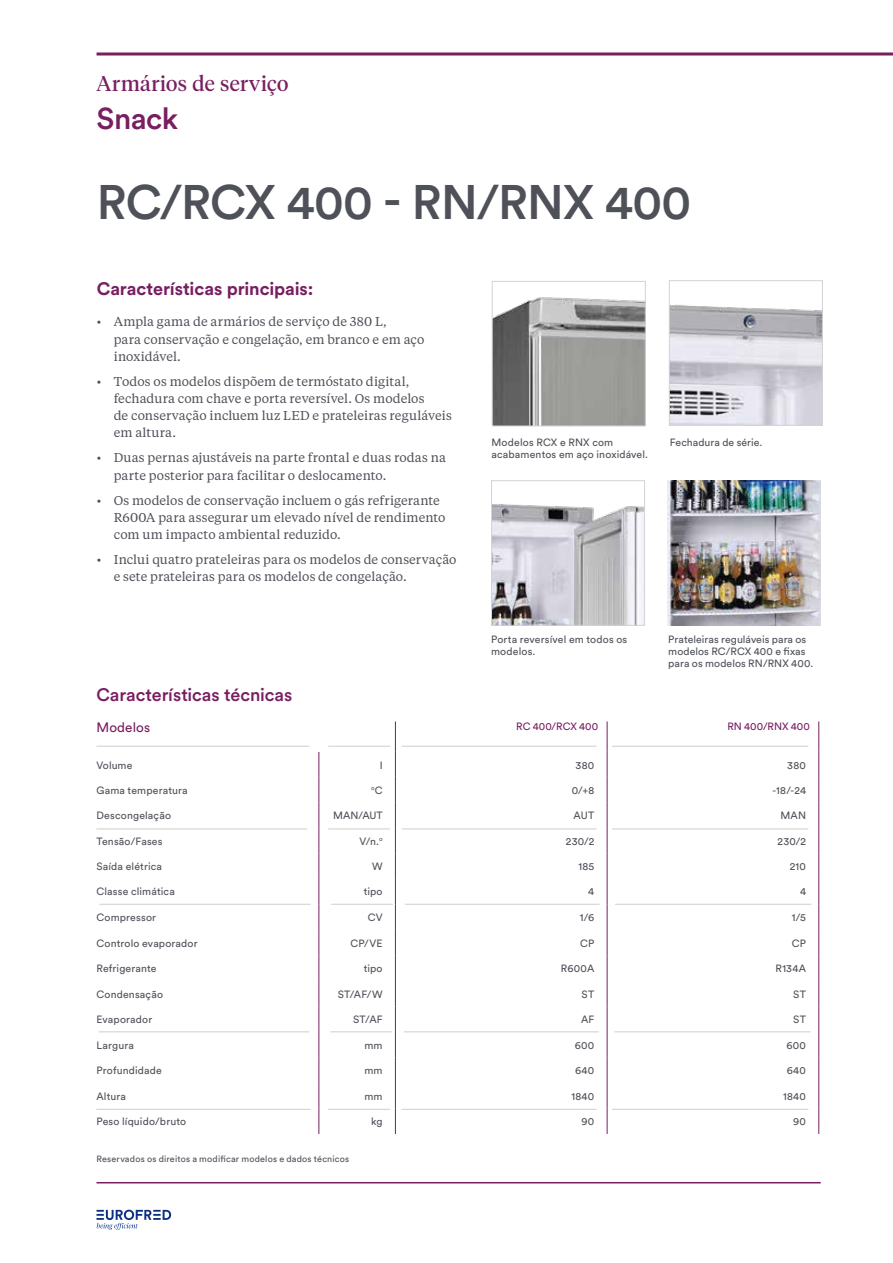
<style>
.page{position:relative;width:893px;height:1263px;background:#fff}
.page>*{position:absolute;margin:0;border:0;box-sizing:border-box;transform-origin:0 0}
.t1{font:500 48px "Circular Std";letter-spacing:-.015em;color:#4f5159}
.t2{font:500 30px "Circular Std";letter-spacing:-.02em;color:#781e61}
.t3{font:21px "Tiempos Display";letter-spacing:.02em;color:#781e61}
.t4{font:700 18px "Circular Std";letter-spacing:-.005em;color:#781e61}
.t5{font:500 18px "Circular Std";letter-spacing:-.005em;color:#781e61}
.t6{font:13.5px "Circular Std";letter-spacing:.01em;color:#781e61}
.t7{font:12.75px/17.2px "Tiempos Text";letter-spacing:.005em;color:#4f5159}
.t8{font:10.5px/12px "Circular Std";letter-spacing:.015em;color:#4f5159}
.t9{font:10.5px "Circular Std";letter-spacing:.01em;color:#781e61}
.t10{font:9px "Circular Std";letter-spacing:.02em;color:#4f5159}
.t11{font:6.15px "Circular Std";color:#4f5159}
.s1{font-size:10.5px}
</style>
<div class="page">
<svg style="left:97px;top:1210px;width:74px;height:20px"></svg>
<hr style="left:97px;top:52px;width:796px;height:3px;background:#781e61">
<hr style="left:97px;top:1182px;width:724px;height:1px;background:#781e61">
<img style="left:494px;top:297px;width:150px;height:127px">
<div style="left:492px;top:281px;width:154px;height:145px;border:1px solid #d3d3d6"></div>
<img style="left:671px;top:305px;width:150px;height:119px">
<div style="left:669px;top:280px;width:154px;height:146px;border:1px solid #d3d3d6"></div>
<img style="left:493px;top:504px;width:150px;height:120px">
<div style="left:491px;top:480px;width:154px;height:146px;border:1px solid #d3d3d6"></div>
<img style="left:668px;top:481px;width:153px;height:144px">
<hr style="left:395px;top:721px;width:1px;height:30px;background:#781e61">
<hr style="left:607px;top:721px;width:1px;height:30px;background:#781e61">
<svg style="left:607px;top:751px;width:1px;height:383px"></svg>
<hr style="left:818px;top:721px;width:1px;height:30px;background:#781e61">
<svg style="left:818px;top:751px;width:1px;height:383px"></svg>
<svg style="left:318px;top:752px;width:1px;height:382px"></svg>
<svg style="left:395px;top:751px;width:1px;height:383px"></svg>
<hr style="left:96px;top:746px;width:213px;height:1px;background:#d3d3d6">
<hr style="left:328px;top:746px;width:62px;height:1px;background:#d3d3d6">
<hr style="left:402px;top:746px;width:195px;height:1px;background:#d3d3d6">
<hr style="left:612px;top:746px;width:196px;height:1px;background:#d3d3d6">
<hr style="left:96px;top:828px;width:211px;height:1px;background:#d3d3d6">
<hr style="left:328px;top:828px;width:62px;height:1px;background:#d3d3d6">
<hr style="left:402px;top:828px;width:195px;height:1px;background:#d3d3d6">
<hr style="left:612px;top:828px;width:196px;height:1px;background:#d3d3d6">
<hr style="left:99px;top:904px;width:211px;height:1px;background:#d3d3d6">
<hr style="left:331px;top:904px;width:62px;height:1px;background:#d3d3d6">
<hr style="left:405px;top:904px;width:195px;height:1px;background:#d3d3d6">
<hr style="left:615px;top:904px;width:196px;height:1px;background:#d3d3d6">
<hr style="left:99px;top:1031px;width:210px;height:1px;background:#d3d3d6">
<hr style="left:330px;top:1031px;width:62px;height:1px;background:#d3d3d6">
<hr style="left:404px;top:1031px;width:195px;height:1px;background:#d3d3d6">
<hr style="left:614px;top:1031px;width:196px;height:1px;background:#d3d3d6">
<hr style="left:96px;top:1109px;width:214px;height:1px;background:#d3d3d6">
<hr style="left:328px;top:1109px;width:62px;height:1px;background:#d3d3d6">
<hr style="left:402px;top:1109px;width:195px;height:1px;background:#d3d3d6">
<hr style="left:612px;top:1109px;width:196px;height:1px;background:#d3d3d6">
<h3 class="t3" style="left:97px;top:70px;width:193px">Armários de serviço</h3>
<h2 class="t2" style="left:97px;top:100px;width:83px">Snack</h2>
<h1 class="t1" style="left:97px;top:172px;width:596px">RC/RCX 400 - RN/RNX 400</h1>
<h3 class="t4" style="left:97px;top:277px;width:218px">Características principais:</h3>
<p class="t7" style="left:114px;top:313px;width:312px;text-indent:-17px">• Ampla gama de armários de serviço de 380 L,<br>para conservação e congelação, em branco e em aço inoxidável.</p>
<p class="t7" style="left:114px;top:372px;width:340px;text-indent:-17px">• Todos os modelos dispõem de termóstato digital, fechadura com chave e porta reversível. Os modelos<br>de conservação incluem luz LED e prateleiras reguláveis em altura.</p>
<p class="t7" style="left:114px;top:449px;width:334px;text-indent:-17px">• Duas pernas ajustáveis na parte frontal e duas rodas na parte posterior para facilitar o deslocamento.</p>
<p class="t7" style="left:114px;top:491px;width:333px;text-indent:-17px">• Os modelos de conservação incluem o gás refrigerante<br>R600A para assegurar um elevado nível de rendimento com um impacto ambiental reduzido.</p>
<p class="t7" style="left:114px;top:550px;width:344px;text-indent:-17px">• Inclui quatro prateleiras para os modelos de conservação e sete prateleiras para os modelos de congelação.</p>
<h3 class="t5" style="left:96px;top:683px;width:197px">Características técnicas</h3>
<p class="t8" style="left:491px;top:436px;width:158px">Modelos RCX e RNX com acabamentos em aço inoxidável.</p>
<p class="t8" style="left:670px;top:436px;width:94px">Fechadura de série.</p>
<p class="t8" style="left:491px;top:634px;width:138px">Porta reversível em todos os modelos.</p>
<p class="t8" style="left:668px;top:634px;width:147px">Prateleiras reguláveis para os modelos RC/RCX 400 e fixas para os modelos RN/RNX 400.</p>
<p class="t6" style="left:96px;top:719px;width:55px">Modelos</p>
<p class="t9" style="left:516px;top:720px;width:83px">RC 400/RCX 400</p>
<p class="t9" style="left:727px;top:720px;width:84px">RN 400/RNX 400</p>
<p class="t8" style="left:96px;top:759px;width:37px">Volume</p>
<p class="t8" style="left:380px;top:759px;width:4px">I</p>
<p class="t8" style="left:576px;top:759px;width:20px">380</p>
<p class="t8" style="left:787px;top:759px;width:20px">380</p>
<p class="t8" style="left:96px;top:784px;width:93px">Gama temperatura</p>
<p class="t11" style="left:371px;top:784px;width:13px">o<span class="s1">C</span></p>
<p class="t8" style="left:572px;top:784px;width:24px">0/+8</p>
<p class="t8" style="left:773px;top:784px;width:35px">-18/-24</p>
<p class="t8" style="left:96px;top:809px;width:76px">Descongelação</p>
<p class="t8" style="left:333px;top:809px;width:51px">MAN/AUT</p>
<p class="t8" style="left:574px;top:809px;width:22px">AUT</p>
<p class="t8" style="left:780px;top:809px;width:27px">MAN</p>
<p class="t8" style="left:96px;top:835px;width:68px">Tensão/Fases</p>
<p class="t8" style="left:359px;top:835px;width:25px">V/n.<sup>o</sup></p>
<p class="t8" style="left:566px;top:835px;width:30px">230/2</p>
<p class="t8" style="left:778px;top:835px;width:30px">230/2</p>
<p class="t8" style="left:96px;top:860px;width:67px">Saída elétrica</p>
<p class="t8" style="left:372px;top:860px;width:12px">W</p>
<p class="t8" style="left:578px;top:860px;width:17px">185</p>
<p class="t8" style="left:790px;top:860px;width:18px">210</p>
<p class="t8" style="left:96px;top:886px;width:80px">Classe climática</p>
<p class="t8" style="left:364px;top:886px;width:20px">tipo</p>
<p class="t8" style="left:588px;top:886px;width:8px">4</p>
<p class="t8" style="left:800px;top:886px;width:8px">4</p>
<p class="t8" style="left:96px;top:911px;width:61px">Compressor</p>
<p class="t8" style="left:368px;top:911px;width:16px">CV</p>
<p class="t8" style="left:580px;top:911px;width:16px">1/6</p>
<p class="t8" style="left:792px;top:911px;width:16px">1/5</p>
<p class="t8" style="left:96px;top:937px;width:103px">Controlo evaporador</p>
<p class="t8" style="left:350px;top:937px;width:34px">CP/VE</p>
<p class="t8" style="left:580px;top:937px;width:16px">CP</p>
<p class="t8" style="left:792px;top:937px;width:16px">CP</p>
<p class="t8" style="left:96px;top:962px;width:62px">Refrigerante</p>
<p class="t8" style="left:364px;top:962px;width:20px">tipo</p>
<p class="t8" style="left:561px;top:962px;width:35px">R600A</p>
<p class="t8" style="left:775px;top:962px;width:32px">R134A</p>
<p class="t8" style="left:96px;top:988px;width:68px">Condensação</p>
<p class="t8" style="left:338px;top:988px;width:46px">ST/AF/W</p>
<p class="t8" style="left:582px;top:988px;width:14px">ST</p>
<p class="t8" style="left:793px;top:988px;width:14px">ST</p>
<p class="t8" style="left:96px;top:1013px;width:57px">Evaporador</p>
<p class="t8" style="left:353px;top:1013px;width:31px">ST/AF</p>
<p class="t8" style="left:581px;top:1013px;width:15px">AF</p>
<p class="t8" style="left:793px;top:1013px;width:14px">ST</p>
<p class="t8" style="left:96px;top:1039px;width:39px">Largura</p>
<p class="t8" style="left:364px;top:1039px;width:20px">mm</p>
<p class="t8" style="left:575px;top:1039px;width:21px">600</p>
<p class="t8" style="left:786px;top:1039px;width:21px">600</p>
<p class="t8" style="left:96px;top:1064px;width:67px">Profundidade</p>
<p class="t8" style="left:364px;top:1064px;width:20px">mm</p>
<p class="t8" style="left:575px;top:1064px;width:21px">640</p>
<p class="t8" style="left:787px;top:1064px;width:21px">640</p>
<p class="t8" style="left:96px;top:1090px;width:31px">Altura</p>
<p class="t8" style="left:364px;top:1090px;width:20px">mm</p>
<p class="t8" style="left:571px;top:1090px;width:24px">1840</p>
<p class="t8" style="left:783px;top:1090px;width:24px">1840</p>
<p class="t8" style="left:96px;top:1115px;width:91px">Peso líquido/bruto</p>
<p class="t8" style="left:371px;top:1115px;width:13px">kg</p>
<p class="t8" style="left:581px;top:1115px;width:14px">90</p>
<p class="t8" style="left:793px;top:1115px;width:14px">90</p>
<p class="t10" style="left:97px;top:1153px;width:254px">Reservados os direitos a modificar modelos e dados técnicos</p>
</div>
